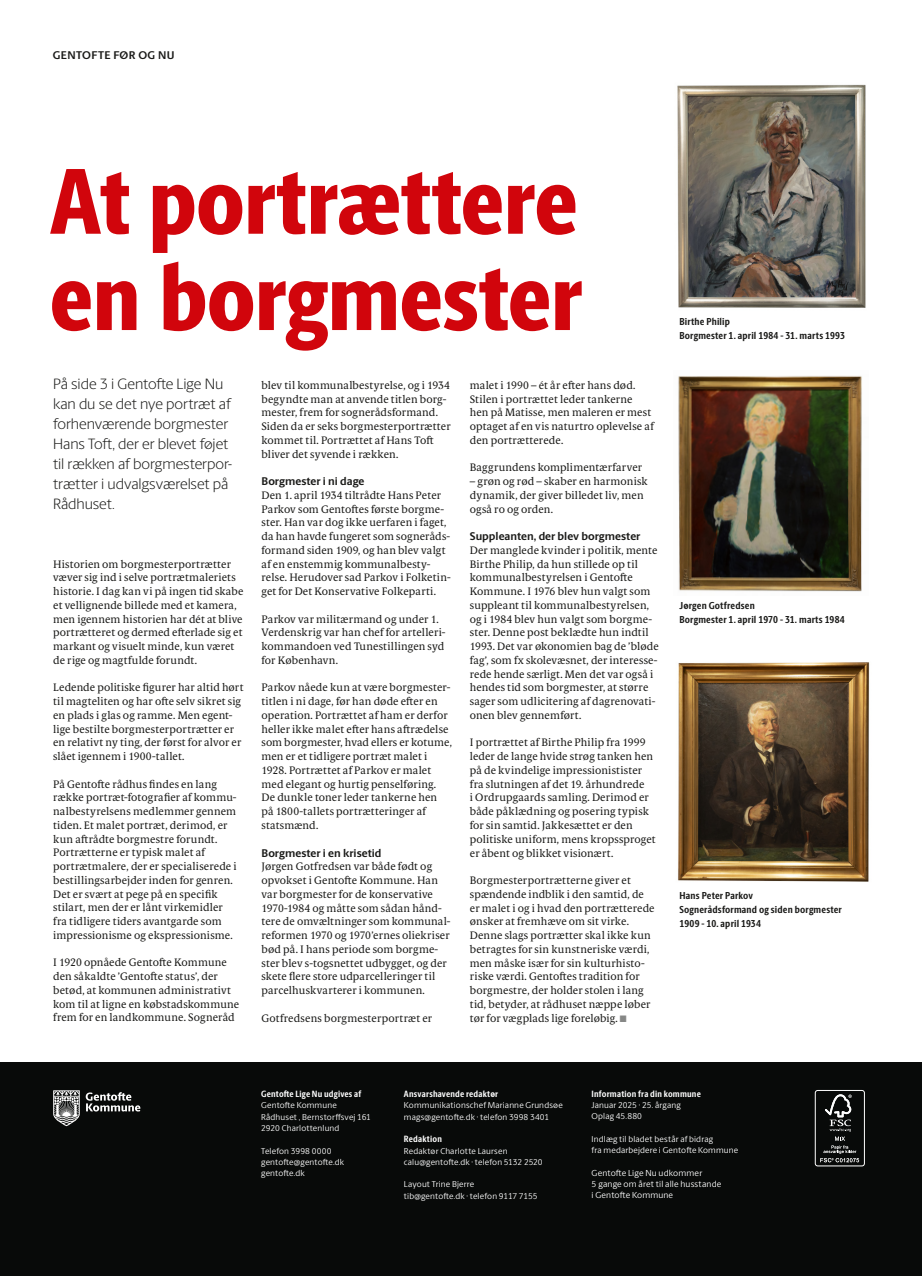
<style>
.page{position:relative;width:922px;height:1276px;background:#fff}
.page>*{position:absolute;margin:0;border:0;box-sizing:border-box;transform-origin:0 0}
.t1{font:800 93.75px/96.2px "Berlingske Sans Cn";letter-spacing:-.005em;color:#d1050c}
.t2{font:300 15px/20px "Berlingske Sans";letter-spacing:-.005em;color:#1a1a18}
.t3{font:700 11.25px "Berlingske Sans";letter-spacing:.005em;color:#1a1a18}
.t4{font:700 11.25px "Berlingske Sans";letter-spacing:.04em;color:#1a1a18}
.t5{font:10.88px/13.8px "Berlingske Serif Tx";letter-spacing:.01em;color:#1a1a18}
.t6{font:700 10.12px/13.8px "Berlingske Sans Cn";letter-spacing:.02em;color:#1a1a18}
.t7{font:9.38px "Zapf Dingbats ITC";color:#868786;scale:.95 1}
.t8{font:700 9.12px "Berlingske Sans Cn";letter-spacing:.02em;color:#fff}
.t9{font:8.75px/11.2px "Berlingske Sans";letter-spacing:.015em;color:#fff}
.t10{font:8.5px/11.2px "Berlingske Sans";letter-spacing:.02em;color:#fff}
</style>
<div class="page">
<div style="left:0;top:1062px;width:921px;height:214px;background:#080a09"></div>
<img style="left:677px;top:84px;width:189px;height:224px">
<img style="left:678px;top:375px;width:184px;height:217px">
<img style="left:678px;top:662px;width:192px;height:220px">
<svg style="left:53px;top:1090px;width:87px;height:36px"></svg>
<svg style="left:820px;top:1094px;width:38px;height:68px"></svg>
<div style="left:814px;top:1090px;width:50px;height:76px;border:1px solid #fff;border-radius:2px"></div>
<h1 class="t4" style="left:53px;top:47px;width:123px">GENTOFTE FØR OG NU</h1>
<h2 class="t1" style="left:50px;top:152px;width:534px">At portrættere en borgmester</h2>
<p class="t2" style="left:53px;top:373px;width:180px">På side 3 i Gentofte Lige Nu kan du se det nye portræt af forhenværende borgmester<br>Hans Toft, der er blevet føjet til rækken af borgmesterpor&shy;trætter i udvalgsværelset på<br>Rådhuset.</p>
<p class="t5" style="left:469px;top:378px;width:185px">malet i 1990 – ét år efter hans død.<br>Stilen i portrættet leder tankerne hen på Matisse, men maleren er mest optaget af en vis naturtro oplevelse af den portrætterede.</p>
<p class="t5" style="left:469px;top:461px;width:174px">Baggrundens komplimentærfarver</p>
<p class="t5" style="left:469px;top:474px;width:179px">– grøn og rød – skaber en harmonisk dynamik, der giver billedet liv, men også ro og orden.</p>
<h3 class="t3" style="left:469px;top:528px;width:172px">Suppleanten, der blev borgmester</h3>
<p class="t5" style="left:469px;top:543px;width:190px">Der manglede kvinder i politik, mente Birthe Philip, da hun stillede op til kommunalbestyrelsen i Gentofte Kommune. I 1976 blev hun valgt som suppleant til kommunalbestyrelsen, og i 1984 blev hun valgt som borgme&shy;ster. Denne post beklædte hun indtil 1993. Det var økonomien bag de ’bløde fag’, som fx skolevæsnet, der interesse&shy;rede hende særligt. Men det var også i hendes tid som borgmester, at større sager som udlicitering af dagrenovati&shy;onen blev gennemført.</p>
<p class="t5" style="left:469px;top:736px;width:187px">I portrættet af Birthe Philip fra 1999 leder de lange hvide strøg tanken hen på de kvindelige impressionistister fra slutningen af det 19. århundrede<br>i Ordrupgaards samling. Derimod er både påklædning og posering typisk for sin samtid. Jakkesættet er den politiske uniform, mens kropssproget er åbent og blikket visionært.</p>
<p class="t5" style="left:469px;top:873px;width:186px">Borgmesterportrætterne giver et spændende indblik i den samtid, de er malet i og i hvad den portrætterede ønsker at fremhæve om sit virke.<br>Denne slags portrætter skal ikke kun betragtes for sin kunstneriske værdi, men måske især for sin kulturhisto&shy;riske værdi. Gentoftes tradition for borgmestre, der holder stolen i lang tid, betyder, at rådhuset næppe løber tør for vægplads lige foreløbig.</p>
<p class="t5" style="left:261px;top:378px;width:191px">blev til kommunalbestyrelse, og i 1934 begyndte man at anvende titlen borg&shy;mester, frem for sognerådsformand.<br>Siden da er seks borgmesterportrætter kommet til. Portrættet af Hans Toft bliver det syvende i rækken.</p>
<h3 class="t3" style="left:261px;top:473px;width:104px">Borgmester i ni dage</h3>
<p class="t5" style="left:261px;top:488px;width:191px">Den 1. april 1934 tiltrådte Hans Peter Parkov som Gentoftes første borgme&shy;ster. Han var dog ikke uerfaren i faget, da han havde fungeret som sogneråds&shy;formand siden 1909, og han blev valgt af en enstemmig kommunalbesty&shy;relse. Herudover sad Parkov i Folketin&shy;get for Det Konservative Folkeparti.</p>
<p class="t5" style="left:261px;top:612px;width:185px">Parkov var militærmand og under 1.<br>Verdenskrig var han chef for artelleri&shy;kommandoen ved Tunestillingen syd for København.</p>
<p class="t5" style="left:261px;top:681px;width:192px">Parkov nåede kun at være borgmester&shy;titlen i ni dage, før han døde efter en operation. Portrættet af ham er derfor heller ikke malet efter hans aftrædelse som borgmester, hvad ellers er kotume, men er et tidligere portræt malet i 1928. Portrættet af Parkov er malet med elegant og hurtig penselføring.<br>De dunkle toner leder tankerne hen på 1800-tallets portrætteringer af statsmænd.</p>
<h3 class="t3" style="left:261px;top:844px;width:121px">Borgmester i en krisetid</h3>
<p class="t5" style="left:261px;top:859px;width:190px">Jørgen Gotfredsen var både født og opvokset i Gentofte Kommune. Han var borgmester for de konservative 1970-1984 og måtte som sådan hånd&shy;tere de omvæltninger som kommunal&shy;reformen 1970 og 1970’ernes oliekriser bød på. I hans periode som borgme&shy;ster blev s-togsnettet udbygget, og der skete flere store udparcelleringer til parcelhuskvarterer i kommunen.</p>
<p class="t5" style="left:261px;top:1011px;width:172px">Gotfredsens borgmesterportræt er</p>
<p class="t5" style="left:53px;top:557px;width:192px">Historien om borgmesterportrætter væver sig ind i selve portrætmaleriets historie. I dag kan vi på ingen tid skabe et vellignende billede med et kamera, men igennem historien har dét at blive portrætteret og dermed efterlade sig et markant og visuelt minde, kun været de rige og magtfulde forundt.</p>
<p class="t5" style="left:53px;top:681px;width:192px">Ledende politiske figurer har altid hørt til magteliten og har ofte selv sikret sig en plads i glas og ramme. Men egent&shy;lige bestilte borgmesterportrætter er en relativt ny ting, der først for alvor er slået igennem i 1900-tallet.</p>
<p class="t5" style="left:53px;top:777px;width:185px">På Gentofte rådhus findes en lang række portræt-fotografier af kommu&shy;nalbestyrelsens medlemmer gennem tiden. Et malet portræt, derimod, er kun aftrådte borgmestre forundt.<br>Portrætterne er typisk malet af portrætmalere, der er specialiserede i bestillingsarbejder inden for genren.<br>Det er svært at pege på en specifik stilart, men der er lånt virkemidler fra tidligere tiders avantgarde som impressionisme og ekspressionisme.</p>
<p class="t5" style="left:53px;top:955px;width:187px">I 1920 opnåede Gentofte Kommune den såkaldte ’Gentofte status’, der betød, at kommunen administrativt kom til at ligne en købstadskommune frem for en landkommune. Sogneråd</p>
<p class="t7" style="left:619px;top:1014px;width:9px">■</p>
<p class="t6" style="left:679px;top:314px;width:52px">Birthe Philip</p>
<p class="t6" style="left:679px;top:328px;width:167px">Borgmester 1. april 1984 - 31. marts 1993</p>
<p class="t6" style="left:679px;top:598px;width:77px">Jørgen Gotfredsen</p>
<p class="t6" style="left:679px;top:612px;width:167px">Borgmester 1. april 1970 - 31. marts 1984</p>
<p class="t6" style="left:679px;top:888px;width:75px">Hans Peter Parkov</p>
<p class="t6" style="left:679px;top:902px;width:164px">Sognerådsformand og siden borgmester<br>1909 - 10. april 1934</p>
<h1 class="t8" style="left:261px;top:1087px;width:101px">Gentofte Lige Nu udgives af</h1>
<p class="t10" style="left:261px;top:1099px;width:77px">Gentofte Kommune</p>
<p class="t10" style="left:261px;top:1110px;width:111px">Rådhuset , Bernstorffsvej 161</p>
<p class="t10" style="left:261px;top:1122px;width:80px">2920 Charlottenlund</p>
<p class="t10" style="left:261px;top:1144px;width:72px">Telefon 3998 0000</p>
<p class="t10" style="left:261px;top:1155px;width:84px">gentofte@gentofte.dk</p>
<p class="t10" style="left:261px;top:1167px;width:45px">gentofte.dk</p>
<h1 class="t8" style="left:404px;top:1087px;width:96px">Ansvarshavende redaktør</h1>
<p class="t10" style="left:404px;top:1099px;width:160px">Kommunikationschef Marianne Grundsøe</p>
<p class="t10" style="left:404px;top:1110px;width:147px">mags@gentofte.dk · telefon 3998 3401</p>
<h1 class="t8" style="left:404px;top:1132px;width:39px">Redaktion</h1>
<p class="t10" style="left:404px;top:1144px;width:105px">Redaktør Charlotte Laursen</p>
<p class="t10" style="left:404px;top:1155px;width:140px">calu@gentofte.dk · telefon 5132 2520</p>
<p class="t10" style="left:404px;top:1178px;width:72px">Layout Trine Bjerre</p>
<p class="t10" style="left:404px;top:1189px;width:135px">tib@gentofte.dk · telefon 9117 7155</p>
<h1 class="t8" style="left:591px;top:1086px;width:111px">Information fra din kommune</h1>
<p class="t10" style="left:591px;top:1099px;width:91px">Januar 2025 · 25. årgang</p>
<p class="t10" style="left:591px;top:1110px;width:52px">Oplag 45.880</p>
<p class="t10" style="left:591px;top:1133px;width:148px">Indlæg til bladet består af bidrag<br>fra medarbejdere i Gentofte Kommune</p>
<p class="t9" style="left:591px;top:1166px;width:131px">Gentofte Lige Nu udkommer<br>5 gange om året til alle husstande i Gentofte Kommune</p>
</div>
